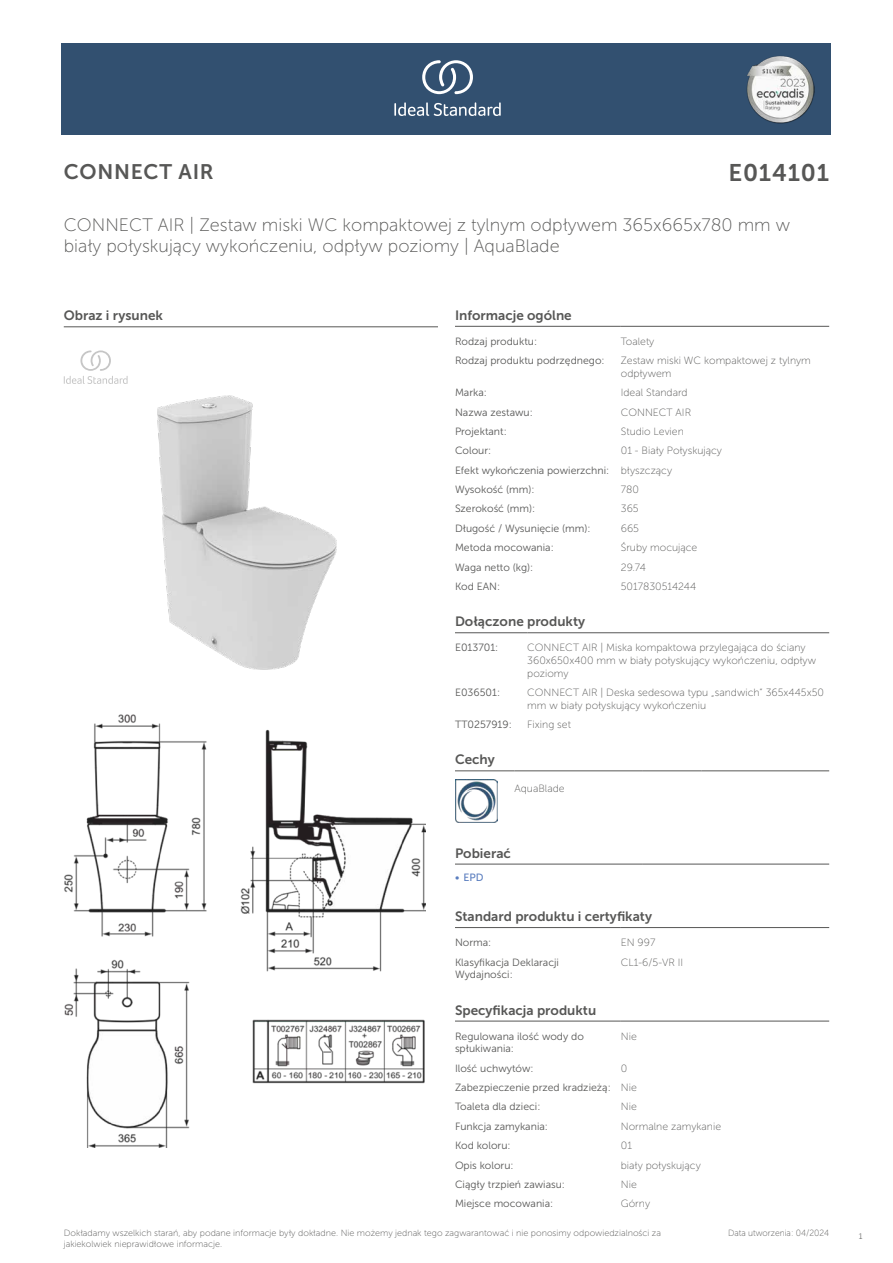
<style>
.page{position:relative;width:893px;height:1263px;background:#fff}
.page>*{position:absolute;margin:0;border:0;box-sizing:border-box;transform-origin:0 0}
.t1{font:24px "Museo Sans 700";letter-spacing:.035em;color:#575756}
.t2{font:21px "Museo Sans 700";letter-spacing:.035em;color:#575756}
.t3{font:18px/21.6px "Museo Sans 100";color:#575756}
.t4{font:13.5px "Museo Sans 700";color:#575756}
.t5{font:10.5px/19.4px "Museo Sans 300";color:#575756}
.t6{font:10.5px/12.6px "Museo Sans 100";color:#575756}
.t7{font:10.5px "Museo Sans 500";color:#5b7ebf}
.t8{font:9px/10.8px "Museo Sans 100";color:#575756}
.t9{font:9px "Museo Sans 100";color:#575756;scale:.95 1}
.t10{font:300 9px "Calibri";color:#575756;scale:.95 1}
.s1{font-family:"Museo Sans 100"}
</style>
<div class="page">
<div style="left:62px;top:43px;width:769px;height:91px;background:#325070"></div>
<hr style="left:455px;top:326px;width:166px;height:1px;background:#575756">
<hr style="left:621px;top:326px;width:208px;height:1px;background:#575756">
<hr style="left:455px;top:632px;width:72px;height:1px;background:#575756">
<hr style="left:527px;top:632px;width:302px;height:1px;background:#575756">
<hr style="left:455px;top:771px;width:59px;height:1px;background:#575756">
<hr style="left:514px;top:771px;width:128px;height:1px;background:#575756">
<hr style="left:642px;top:771px;width:60px;height:1px;background:#575756">
<hr style="left:702px;top:771px;width:127px;height:1px;background:#575756">
<img style="left:455px;top:779px;width:42px;height:43px">
<hr style="left:455px;top:864px;width:187px;height:1px;background:#575756">
<hr style="left:642px;top:864px;width:187px;height:1px;background:#575756">
<hr style="left:455px;top:927px;width:166px;height:1px;background:#575756">
<hr style="left:621px;top:927px;width:208px;height:1px;background:#575756">
<hr style="left:455px;top:1021px;width:166px;height:1px;background:#575756">
<hr style="left:621px;top:1021px;width:208px;height:1px;background:#575756">
<img style="left:64px;top:714px;width:361px;height:433px">
<hr style="left:64px;top:327px;width:374px;height:1px;background:#575756">
<svg style="left:64px;top:350px;width:64px;height:34px"></svg>
<img style="left:157px;top:395px;width:180px;height:275px">
<svg style="left:394px;top:102px;width:107px;height:14px"></svg>
<svg style="left:422px;top:60px;width:51px;height:34px"></svg>
<img style="left:746px;top:56px;width:68px;height:67px">
<h2 class="t2" style="left:64px;top:160px;width:152px">CONNECT AIR</h2>
<h1 class="t1" style="left:728px;top:160px;width:102px">E014101</h1>
<h3 class="t3" style="left:64px;top:214px;width:728px">CONNECT AIR | Zestaw miski WC kompaktowej z tylnym odpływem 365x665x780 mm w biały połyskujący wykończeniu, odpływ poziomy | AquaBlade</h3>
<p class="t4" style="left:64px;top:308px;width:101px">Obraz i rysunek</p>
<p class="t4" style="left:455px;top:308px;width:118px">Informacje ogólne</p>
<p class="t5" style="left:455px;top:332px;width:84px">Rodzaj produktu:</p>
<p class="t6" style="left:621px;top:335px;width:35px">Toalety</p>
<p class="t5" style="left:455px;top:351px;width:151px">Rodzaj produktu podrzędnego:</p>
<p class="t6" style="left:621px;top:355px;width:192px">Zestaw miski WC kompaktowej z tylnym odpływem</p>
<p class="t5" style="left:455px;top:383px;width:33px">Marka:</p>
<p class="t6" style="left:621px;top:386px;width:68px">Ideal Standard</p>
<p class="t5" style="left:455px;top:402px;width:79px">Nazwa zestawu:</p>
<p class="t6" style="left:621px;top:406px;width:72px">CONNECT AIR</p>
<p class="t5" style="left:455px;top:422px;width:53px">Projektant:</p>
<p class="t6" style="left:621px;top:425px;width:65px">Studio Levien</p>
<p class="t5" style="left:455px;top:441px;width:38px">Colour:</p>
<p class="t6" style="left:621px;top:445px;width:103px">01 - Biały Połyskujący</p>
<p class="t5" style="left:455px;top:460px;width:219px">Efekt wykończenia powierzchni: <span class="s1">błyszczący<br></span>Wysokość (mm):</p>
<p class="t6" style="left:621px;top:483px;width:20px">780</p>
<p class="t5" style="left:455px;top:499px;width:82px">Szerokość (mm):</p>
<p class="t6" style="left:621px;top:503px;width:19px">365</p>
<p class="t5" style="left:455px;top:519px;width:137px">Długość / Wysunięcie (mm):</p>
<p class="t6" style="left:621px;top:522px;width:20px">665</p>
<p class="t5" style="left:455px;top:538px;width:100px">Metoda mocowania:</p>
<p class="t6" style="left:621px;top:541px;width:78px">Śruby mocujące</p>
<p class="t5" style="left:455px;top:557px;width:80px">Waga netto (kg):</p>
<p class="t6" style="left:621px;top:561px;width:27px">29.74</p>
<p class="t5" style="left:455px;top:577px;width:47px">Kod EAN:</p>
<p class="t6" style="left:621px;top:580px;width:77px">5017830514244</p>
<p class="t4" style="left:455px;top:614px;width:132px">Dołączone produkty</p>
<p class="t5" style="left:455px;top:638px;width:45px">E013701:</p>
<p class="t6" style="left:527px;top:642px;width:290px">CONNECT AIR | Miska kompaktowa przylegająca do ściany<br>360x650x400 mm w biały połyskujący wykończeniu, odpływ poziomy</p>
<p class="t5" style="left:455px;top:683px;width:47px">E036501:</p>
<p class="t6" style="left:527px;top:686px;width:298px">CONNECT AIR | Deska sedesowa typu „sandwich“ 365x445x50 mm w biały połyskujący wykończeniu</p>
<p class="t5" style="left:455px;top:715px;width:58px">TT0257919:</p>
<p class="t6" style="left:527px;top:718px;width:45px">Fixing set</p>
<p class="t4" style="left:455px;top:752px;width:41px">Cechy</p>
<p class="t6" style="left:514px;top:782px;width:52px">AquaBlade</p>
<p class="t4" style="left:455px;top:845px;width:57px">Pobierać</p>
<p class="t7" style="left:455px;top:871px;width:30px">• EPD</p>
<p class="t4" style="left:455px;top:909px;width:199px">Standard produktu i certyfikaty</p>
<p class="t5" style="left:455px;top:933px;width:38px">Norma:</p>
<p class="t6" style="left:621px;top:936px;width:36px">EN 997</p>
<p class="t5" style="left:455px;top:956px;width:105px;line-height:12.6px">Klasyfikacja Deklaracji<br>Wydajności:</p>
<p class="t6" style="left:621px;top:956px;width:64px">CL1-6/5-VR II</p>
<p class="t4" style="left:455px;top:1002px;width:143px">Specyfikacja produktu</p>
<p class="t5" style="left:455px;top:1030px;width:130px;line-height:12.6px">Regulowana ilość wody do spłukiwania:</p>
<p class="t6" style="left:621px;top:1030px;width:17px">Nie</p>
<p class="t5" style="left:455px;top:1058px;width:80px">Ilość uchwytów:</p>
<p class="t6" style="left:621px;top:1062px;width:8px">0</p>
<p class="t5" style="left:455px;top:1078px;width:183px">Zabezpieczenie przed kradzieżą: <span class="s1">Nie<br></span>Toaleta dla dzieci:</p>
<p class="t6" style="left:621px;top:1101px;width:17px">Nie</p>
<p class="t5" style="left:455px;top:1116px;width:94px">Funkcja zamykania:</p>
<p class="t6" style="left:621px;top:1120px;width:102px">Normalne zamykanie</p>
<p class="t5" style="left:455px;top:1136px;width:57px">Kod koloru:</p>
<p class="t6" style="left:621px;top:1139px;width:13px">01</p>
<p class="t5" style="left:455px;top:1155px;width:60px">Opis koloru:</p>
<p class="t6" style="left:621px;top:1159px;width:81px">biały połyskujący</p>
<p class="t5" style="left:455px;top:1175px;width:112px">Ciągły trzpień zawiasu:</p>
<p class="t6" style="left:621px;top:1178px;width:17px">Nie</p>
<p class="t5" style="left:455px;top:1194px;width:100px">Miejsce mocowania:</p>
<p class="t6" style="left:621px;top:1197px;width:31px">Górny</p>
<p class="t8" style="left:64px;top:1227px;width:599px">Dokładamy wszelkich starań, aby podane informacje były dokładne. Nie możemy jednak tego zagwarantować i nie ponosimy odpowiedzialności za jakiekolwiek nieprawidłowe informacje.</p>
<p class="t9" style="left:728px;top:1228px;width:108px">Data utworzenia: 04/2024</p>
<p class="t10" style="left:858px;top:1230px;width:6px">1</p>
</div>
